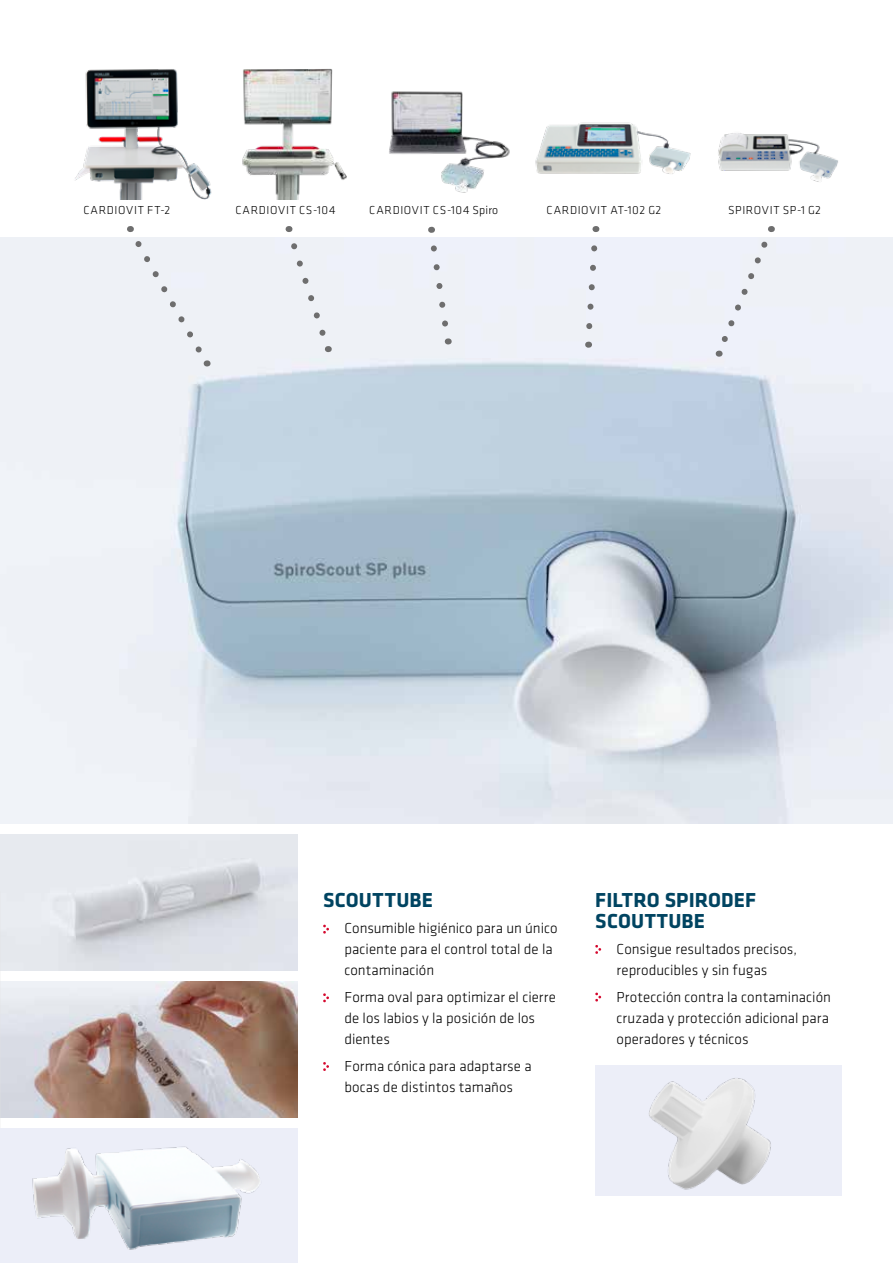
<style>
.page{position:relative;width:893px;height:1263px;background:#fff}
.page>*{position:absolute;margin:0;border:0;box-sizing:border-box;transform-origin:0 0}
.t1{font:700 21px/21px "Klavika";letter-spacing:.005em;color:#004461}
.t2{font:300 15px/21px "Klavika";color:#000}
.t3{font:300 12px "Klavika";letter-spacing:.055em;color:#000}
</style>
<div class="page">
<img style="left:0;top:238px;width:893px;height:586px">
<img style="left:242px;top:69px;width:105px;height:130px">
<img style="left:535px;top:122px;width:156px;height:52px">
<img style="left:718px;top:133px;width:120px;height:49px">
<svg style="left:0;top:238px;width:1px;height:241px"></svg>
<svg style="left:427px;top:242px;width:26px;height:102px;background:#e5e8ee"></svg>
<svg style="left:582px;top:242px;width:19px;height:106px;background:#e3e5ed"></svg>
<svg style="left:714px;top:226px;width:58px;height:131px;background:#ebedf4"></svg>
<img style="left:0;top:981px;width:298px;height:136px">
<img style="left:0;top:834px;width:298px;height:136px">
<img style="left:389px;top:91px;width:121px;height:102px">
<img style="left:75px;top:69px;width:137px;height:130px">
<img style="left:0;top:1128px;width:298px;height:135px">
<div style="left:287px;top:239px;width:46px;height:113px;background:#eef1f6"></div>
<svg style="left:130px;top:226px;width:81px;height:140px;background:#eceef3"></svg>
<div style="left:595px;top:1065px;width:247px;height:131px;background:#eceef8"></div>
<img style="left:649px;top:1078px;width:122px;height:112px">
<svg style="left:323px;top:924px;width:6px;height:10px"></svg>
<svg style="left:323px;top:993px;width:6px;height:9px"></svg>
<svg style="left:323px;top:1062px;width:6px;height:9px"></svg>
<svg style="left:595px;top:945px;width:6px;height:9px"></svg>
<svg style="left:595px;top:992px;width:6px;height:10px"></svg>
<p class="t3" style="left:83px;top:203px;width:88px">CARDIOVIT FT-2</p>
<p class="t3" style="left:235px;top:203px;width:102px">CARDIOVIT CS-104</p>
<p class="t3" style="left:369px;top:203px;width:130px">CARDIOVIT CS-104 Spiro</p>
<p class="t3" style="left:547px;top:203px;width:116px">CARDIOVIT AT-102 G2</p>
<p class="t3" style="left:728px;top:203px;width:94px">SPIROVIT SP-1 G2</p>
<h1 class="t1" style="left:323px;top:889px;width:111px">SCOUTTUBE</h1>
<p class="t2" style="left:344px;top:918px;width:215px">Consumible higiénico para un único paciente para el control total de la contaminación</p>
<p class="t2" style="left:344px;top:986px;width:213px">Forma oval para optimizar el cierre de los labios y la posición de los dientes</p>
<p class="t2" style="left:344px;top:1055px;width:189px">Forma cónica para adaptarse a bocas de distintos tamaños</p>
<h1 class="t1" style="left:595px;top:889px;width:162px">FILTRO SPIRODEF<br>SCOUTTUBE</h1>
<p class="t2" style="left:617px;top:939px;width:182px">Consigue resultados precisos, reproducibles y sin fugas</p>
<p class="t2" style="left:617px;top:986px;width:216px">Protección contra la contaminación cruzada y protección adicional para operadores y técnicos</p>
</div>
